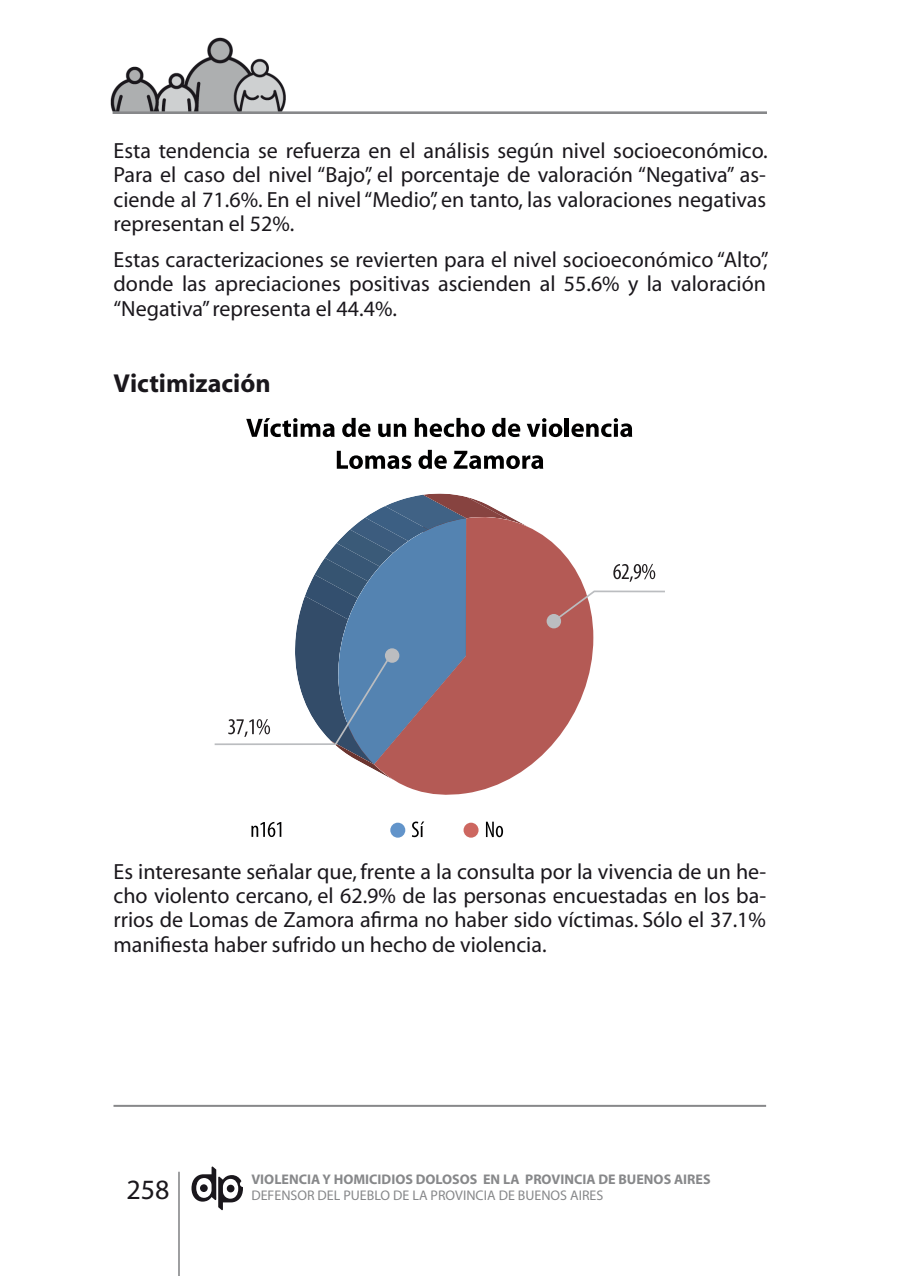
<style>
.page{position:relative;width:908px;height:1276px;background:#fff}
.page>*{position:absolute;margin:0;border:0;box-sizing:border-box;transform-origin:0 0}
.t1{font:28px "Myriad Pro";color:#1a171c}
.t2{font:700 26px "Myriad";color:#1a171c}
.t3{font:22px/24.2px "Myriad";color:#1a171c;text-align:justify}
.t4{font:700 14px "Myriad";color:#87888a}
.t5{font:14px "Myriad";color:#87888a}
</style>
<div class="page">
<img style="left:110px;top:37px;width:655px;height:76px">
<hr style="left:113px;top:1105px;width:652px;height:2px;background:#87888a">
<svg style="left:191px;top:1166px;width:52px;height:44px"></svg>
<hr style="left:178px;top:1172px;width:2px;height:104px;background:#87888a">
<svg style="left:399px;top:530px;width:194px;height:265px;fill:#b45a55"></svg>
<svg style="left:214px;top:493px;width:320px;height:290px"></svg>
<svg style="left:613px;top:564px;width:42px;height:18px"></svg>
<div style="left:546px;top:614px;width:15px;height:14px;background:#bbbdc0;border-radius:50%"></div>
<svg style="left:551px;top:589px;width:114px;height:34px"></svg>
<svg style="left:251px;top:822px;width:30px;height:15px"></svg>
<div style="left:390px;top:822px;width:15px;height:15px;background:#6294ca;border-radius:50%"></div>
<div style="left:463px;top:822px;width:15px;height:15px;background:#cd6760;border-radius:50%"></div>
<svg style="left:246px;top:418px;width:88px;height:19px"></svg>
<svg style="left:342px;top:418px;width:28px;height:19px"></svg>
<svg style="left:378px;top:423px;width:28px;height:14px"></svg>
<svg style="left:414px;top:418px;width:70px;height:19px"></svg>
<svg style="left:492px;top:418px;width:28px;height:19px"></svg>
<svg style="left:526px;top:418px;width:36px;height:19px"></svg>
<hr style="left:564px;top:418px;width:4px;height:19px;background:#010000">
<svg style="left:571px;top:418px;width:61px;height:19px"></svg>
<svg style="left:336px;top:451px;width:75px;height:18px"></svg>
<svg style="left:418px;top:450px;width:28px;height:19px"></svg>
<svg style="left:453px;top:451px;width:90px;height:18px"></svg>
<svg style="left:411px;top:821px;width:13px;height:16px"></svg>
<svg style="left:485px;top:821px;width:18px;height:16px"></svg>
<p class="t3" style="left:113px;top:140px;width:655px">Esta tendencia se refuerza en el análisis según nivel socioeconómico.<br>Para el caso del nivel “Bajo”, el porcentaje de valoración “Negativa” as&shy;ciende al 71.6%. En el nivel “Medio”, en tanto, las valoraciones negativas representan el 52%.</p>
<p class="t3" style="left:113px;top:249px;width:656px">Estas caracterizaciones se revierten para el nivel socioeconómico “Alto”, donde las apreciaciones positivas ascienden al 55.6% y la valoración “Negativa” representa el 44.4%.</p>
<p class="t2" style="left:113px;top:370px;width:158px">Victimización</p>
<p class="t3" style="left:113px;top:860px;width:653px">Es interesante señalar que, frente a la consulta por la vivencia de un he&shy;cho violento cercano, el 62.9% de las personas encuestadas en los ba&shy;rrios de Lomas de Zamora afirma no haber sido víctimas. Sólo el 37.1% manifiesta haber sufrido un hecho de violencia.</p>
<p class="t1" style="left:126px;top:1172px;width:45px">258</p>
<p class="t4" style="left:251px;top:1171px;width:460px">VIOLENCIA Y HOMICIDIOS DOLOSOS EN LA PROVINCIA DE BUENOS AIRES</p>
<p class="t5" style="left:251px;top:1188px;width:353px">DEFENSOR DEL PUEBLO DE LA PROVINCIA DE BUENOS AIRES</p>
</div>
